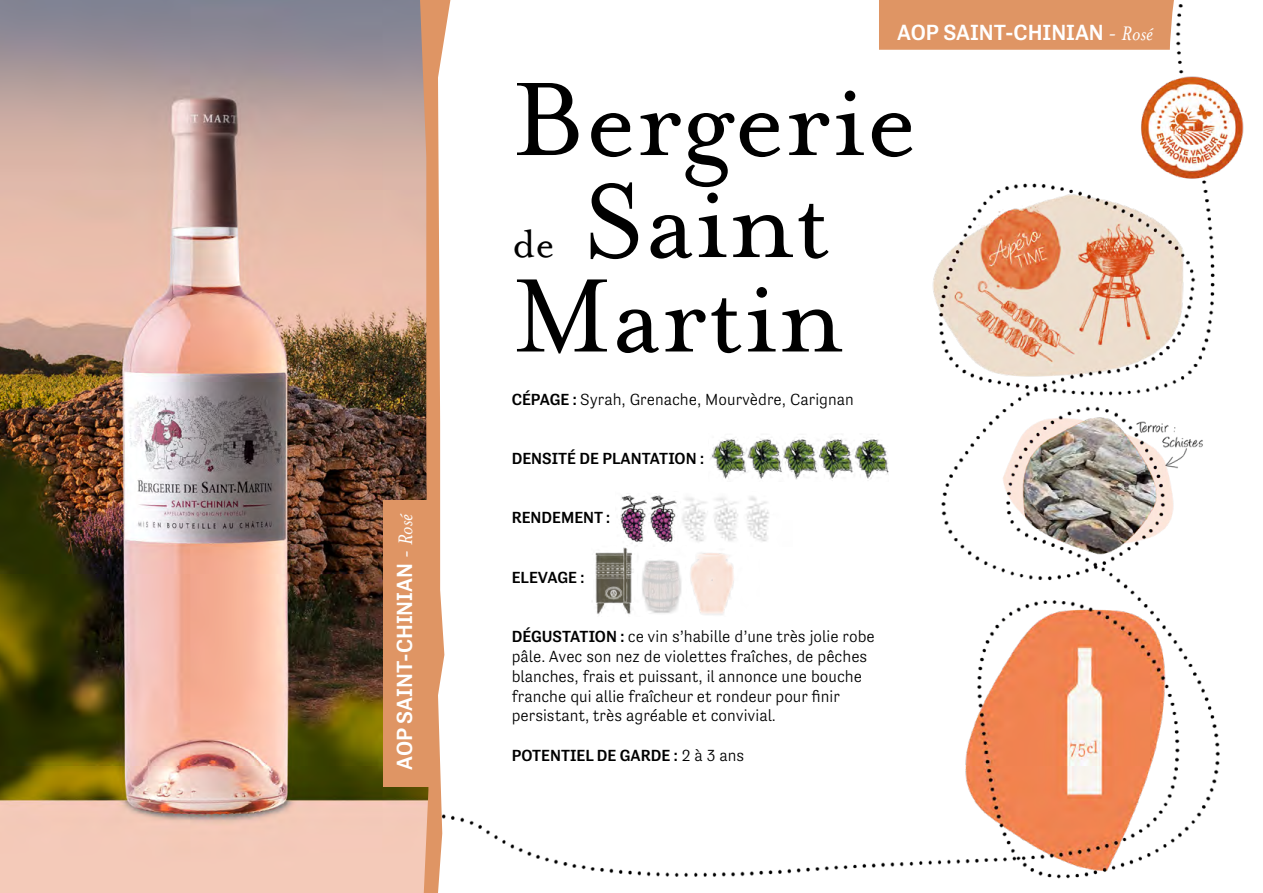
<style>
.page{position:relative;width:1263px;height:893px;background:#fff}
.page>*{position:absolute;margin:0;border:0;box-sizing:border-box;transform-origin:0 0}
.t1{font:120px/94.5px "Mrs Eaves OT";color:#000;text-align:center}
.t2{font:45px "Mrs Eaves OT";color:#000}
.t3{font:500 22.5px "Tenso";color:#fff}
.t4{font:300 16.5px/19.8px "Tenso";color:#000}
.t5{font:500 16.5px "Tenso";color:#000}
.s1{font-family:"Minion Pro";font-weight:400}
.s2{font-family:"Mrs Eaves OT";font-weight:400;font-style:italic}
.s3{font-weight:500}
.s4{font-weight:300}
</style>
<div class="page">
<img style="left:450px;top:0;width:794px;height:879px">
<img style="left:0;top:0;width:420px;height:893px">
<div style="left:383px;top:500px;width:49px;height:287px;background:#df9564"></div>
<div style="left:879px;top:0;width:301px;height:50px;background:#df9564"></div>
<img style="left:709px;top:434px;width:180px;height:47px">
<img style="left:616px;top:491px;width:176px;height:55px">
<img style="left:591px;top:546px;width:168px;height:71px">
<svg style="left:420px;top:0;width:30px;height:893px"></svg>
<h3 class="t3" style="left:392px;top:770px;width:258px;rotate:-90deg">AOP SAINT-CHINIAN <span class="s1">-</span> <span class="s2">Rosé</span></h3>
<h3 class="t3" style="left:897px;top:20px;width:257px">AOP SAINT-CHINIAN <span class="s1">-</span> <span class="s2">Rosé</span></h3>
<h1 class="t1" style="left:512px;top:74px;width:406px">Bergerie</h1>
<h1 class="t1" style="left:512px;top:176px;width:334px">Saint<br>Martin</h1>
<p class="t4" style="left:512px;top:389px;width:343px"><span class="s3">CÉPAGE :</span> Syrah, Grenache, Mourvèdre, Carignan</p>
<h2 class="t2" style="left:512px;top:219px;width:44px">de</h2>
<p class="t5" style="left:512px;top:449px;width:194px">DENSITÉ DE PLANTATION :</p>
<p class="t5" style="left:512px;top:508px;width:100px">RENDEMENT :</p>
<p class="t5" style="left:512px;top:568px;width:74px">ELEVAGE :</p>
<p class="t4" style="left:512px;top:627px;width:365px"><span class="s3">DÉGUSTATION :</span> ce vin s’habille d’une très jolie robe pâle. Avec son nez de violettes fraîches, de pêches blanches, frais et puissant, il annonce une bouche franche qui allie fraîcheur et rondeur pour finir persistant, très agréable et convivial.</p>
<p class="t5" style="left:512px;top:746px;width:234px">POTENTIEL DE GARDE : <span class="s4">2 à 3 ans</span></p>
</div>
